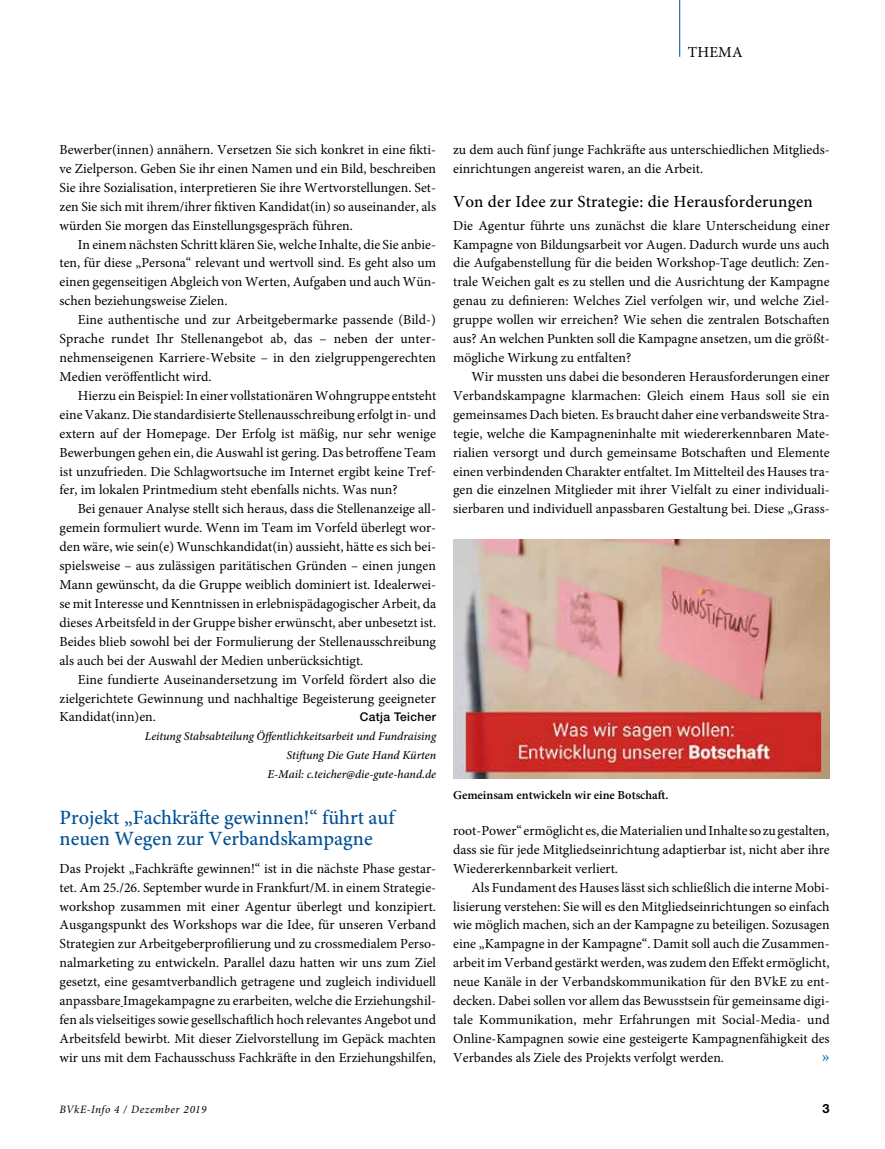
<style>
.page{position:relative;width:885px;height:1149px;background:#fff}
.page>*{position:absolute;margin:0;border:0;box-sizing:border-box;transform-origin:0 0}
.t1{font:500 20.25px/21.1px "Minion Pro";color:#004f95}
.t2{font:18px "Minion Pro";color:#0069b4}
.t3{font:500 16.95px "Minion Pro";letter-spacing:.015em;color:#000}
.t4{font:15.3px "Minion Pro";letter-spacing:.01em;color:#000}
.t5{font:13.8px/18.9px "Minion Pro";color:#000;text-align:justify}
.t6{font:700 12.75px "Helvetica Neue LT Std";color:#000}
.t7{font:600 12.3px "Minion Pro";color:#000}
.t8{font:italic 500 12px/18.9px "Minion Pro";color:#000;text-align:right}
.t9{font:500 12px "Helvetica Neue LT Std";letter-spacing:.03em;color:#000}
.t10{font:italic 11.25px "Minion Pro";letter-spacing:.04em;color:#000}
</style>
<div class="page">
<hr style="left:679px;top:0;width:1px;height:57px;background:#004f95">
<img style="left:453px;top:539px;width:376px;height:238px">
<p class="t4" style="left:687px;top:42px;width:56px">THEMA</p>
<p class="t5" style="left:60px;top:140px;width:378px">Bewerber(innen) annähern. Versetzen Sie sich konkret in eine fikti&shy;ve Zielperson. Geben Sie ihr einen Namen und ein Bild, beschreiben Sie ihre Sozialisation, interpretieren Sie ihre Wertvorstellungen. Set&shy;zen Sie sich mit ihrem/ihrer fiktiven Kandidat(in) so auseinander, als würden Sie morgen das Einstellungsgespräch führen.</p>
<p class="t5" style="left:60px;top:235px;width:378px;text-indent:18px">In einem nächsten Schritt klären Sie, welche Inhalte, die Sie anbie&shy;ten, für diese „Persona“ relevant und wertvoll sind. Es geht also um einen gegenseitigen Abgleich von Werten, Aufgaben und auch Wün&shy;schen beziehungsweise Zielen.</p>
<p class="t5" style="left:60px;top:310px;width:378px;text-indent:18px">Eine authentische und zur Arbeitgebermarke passende (Bild-)<br>Sprache rundet Ihr Stellenangebot ab, das – neben der unter&shy;nehmenseigenen Karriere-Website – in den zielgruppengerechten Medien veröffentlicht wird.</p>
<p class="t5" style="left:60px;top:386px;width:378px;text-indent:18px">Hierzu ein Beispiel: In einer vollstationären Wohngruppe entsteht eine Vakanz. Die standardisierte Stellenausschreibung erfolgt in- und extern auf der Homepage. Der Erfolg ist mäßig, nur sehr wenige Bewerbungen gehen ein, die Auswahl ist gering. Das betroffene Team ist unzufrieden. Die Schlagwortsuche im Internet ergibt keine Tref&shy;fer, im lokalen Printmedium steht ebenfalls nichts. Was nun?</p>
<p class="t5" style="left:60px;top:499px;width:378px;text-indent:18px">Bei genauer Analyse stellt sich heraus, dass die Stellenanzeige all&shy;gemein formuliert wurde. Wenn im Team im Vorfeld überlegt wor&shy;den wäre, wie sein(e) Wunschkandidat(in) aussieht, hätte es sich bei&shy;spielsweise – aus zulässigen paritätischen Gründen – einen jungen Mann gewünscht, da die Gruppe weiblich dominiert ist. Idealerwei&shy;se mit Interesse und Kenntnissen in erlebnispädagogischer Arbeit, da dieses Arbeitsfeld in der Gruppe bisher erwünscht, aber unbesetzt ist.<br>Beides blieb sowohl bei der Formulierung der Stellenausschreibung als auch bei der Auswahl der Medien unberücksichtigt.</p>
<p class="t5" style="left:60px;top:669px;width:378px;text-indent:18px">Eine fundierte Auseinandersetzung im Vorfeld fördert also die zielgerichtete Gewinnung und nachhaltige Begeisterung geeigneter Kandidat(inn)en.</p>
<p class="t9" style="left:359px;top:709px;width:78px">Catja Teicher</p>
<p class="t8" style="left:145px;top:726px;width:294px">Leitung Stabsabteilung Öffentlichkeitsarbeit und Fundraising<br>Stiftung Die Gute Hand Kürten<br>E-Mail: c.teicher@die-gute-hand.de</p>
<h1 class="t1" style="left:60px;top:806px;width:336px">Projekt „Fachkräfte gewinnen!“ führt auf neuen Wegen zur Verbandskampagne</h1>
<p class="t5" style="left:60px;top:858px;width:378px">Das Projekt „Fachkräfte gewinnen!“ ist in die nächste Phase gestar&shy;tet. Am 25./26. September wurde in Frankfurt/M. in einem Strategie&shy;workshop zusammen mit einer Agentur überlegt und konzipiert.<br>Ausgangspunkt des Workshops war die Idee, für unseren Verband Strategien zur Arbeitgeberprofilierung und zu crossmedialem Perso&shy;nalmarketing zu entwickeln. Parallel dazu hatten wir uns zum Ziel gesetzt, eine gesamtverbandlich getragene und zugleich individuell anpassbare Imagekampagne zu erarbeiten, welche die Erziehungshil&shy;fen als vielseitiges sowie gesellschaftlich hoch relevantes Angebot und Arbeitsfeld bewirbt. Mit dieser Zielvorstellung im Gepäck machten wir uns mit dem Fachausschuss Fachkräfte in den Erziehungshilfen,</p>
<p class="t5" style="left:453px;top:140px;width:376px">zu dem auch fünf junge Fachkräfte aus unterschiedlichen Mitglieds&shy;einrichtungen angereist waren, an die Arbeit.</p>
<p class="t3" style="left:453px;top:190px;width:361px">Von der Idee zur Strategie: die Herausforderungen</p>
<p class="t5" style="left:453px;top:216px;width:378px;text-align:left">Die Agentur führte uns zunächst die klare Unterscheidung einer Kampagne von Bildungsarbeit vor Augen. Dadurch wurde uns auch die Aufgabenstellung für die beiden Workshop-Tage deutlich: Zen&shy;trale Weichen galt es zu stellen und die Ausrichtung der Kampagne genau zu definieren: Welches Ziel verfolgen wir, und welche Ziel&shy;gruppe wollen wir erreichen? Wie sehen die zentralen Botschaften aus? An welchen Punkten soll die Kampagne ansetzen, um die größt&shy;mögliche Wirkung zu entfalten?</p>
<p class="t5" style="left:453px;top:367px;width:378px;text-indent:18px">Wir mussten uns dabei die besonderen Herausforderungen einer Verbandskampagne klarmachen: Gleich einem Haus soll sie ein gemeinsames Dach bieten. Es braucht daher eine verbandsweite Stra&shy;tegie, welche die Kampagneninhalte mit wiedererkennbaren Mate&shy;rialien versorgt und durch gemeinsame Botschaften und Elemente einen verbindenden Charakter entfaltet. Im Mittelteil des Hauses tra&shy;gen die einzelnen Mitglieder mit ihrer Vielfalt zu einer individuali&shy;sierbaren und individuell anpassbaren Gestaltung bei. Diese „Grass-</p>
<p class="t7" style="left:453px;top:786px;width:217px">Gemeinsam entwickeln wir eine Botschaft.</p>
<p class="t5" style="left:453px;top:820px;width:378px">root-Power“ ermöglicht es, die Materialien und Inhalte so zu gestalten, dass sie für jede Mitgliedseinrichtung adaptierbar ist, nicht aber ihre Wiedererkennbarkeit verliert.</p>
<p class="t5" style="left:453px;top:877px;width:378px;text-indent:18px">Als Fundament des Hauses lässt sich schließlich die interne Mobi&shy;lisierung verstehen: Sie will es den Mitgliedseinrichtungen so einfach wie möglich machen, sich an der Kampagne zu beteiligen. Sozusagen eine „Kampagne in der Kampagne“. Damit soll auch die Zusammen&shy;arbeit im Verband gestärkt werden, was zudem den Effekt ermöglicht, neue Kanäle in der Verbandskommunikation für den BVkE zu ent&shy;decken. Dabei sollen vor allem das Bewusstsein für gemeinsame digi&shy;tale Kommunikation, mehr Erfahrungen mit Social-Media- und Online-Kampagnen sowie eine gesteigerte Kampagnenfähigkeit des Verbandes als Ziele des Projekts verfolgt werden.</p>
<h2 class="t2" style="left:821px;top:1043px;width:10px">»</h2>
<p class="t10" style="left:60px;top:1101px;width:148px">BVkE-Info 4 / Dezember 2019</p>
<p class="t6" style="left:822px;top:1100px;width:9px">3</p>
</div>
